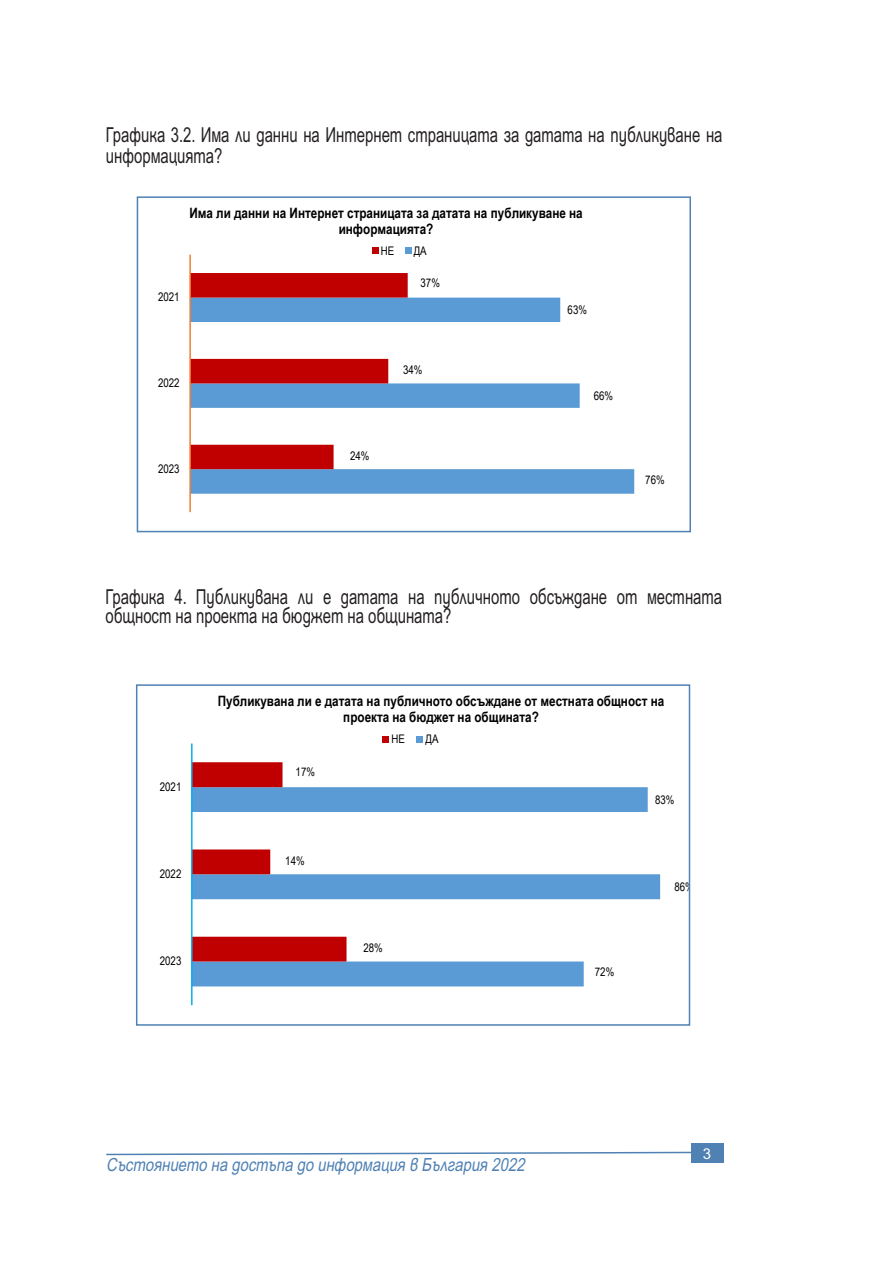
<style>
.page{position:relative;width:893px;height:1263px;background:#fff}
.page>*{position:absolute;margin:0;border:0;box-sizing:border-box;transform-origin:0 0}
.body{font:20.7px/21px "SP Ariel";color:#231f20;scale:.72 1}
.t1{font:italic 18.15px "SP Ariel";color:#4f81b3;scale:.82 1}
.t2{font:15px "SP Ariel";color:#fff}
.t3{font:700 14.25px/16.4px "Arial Narrow";letter-spacing:.005em;color:#000;text-align:center}
.t4{font:11.85px "Arial Narrow";color:#000}
</style>
<div class="page">
<svg style="left:106px;top:1151px;width:618px;height:5px"></svg>
<div style="left:691px;top:1143px;width:32px;height:20px;background:#4f81b3"></div>
<svg style="left:191px;top:298px;width:443px;height:196px"></svg>
<svg style="left:191px;top:273px;width:217px;height:196px"></svg>
<hr style="left:189px;top:255px;width:2px;height:257px;background:#ed7d31">
<div style="left:372px;top:247px;width:6px;height:7px;background:#c00000"></div>
<div style="left:405px;top:247px;width:6px;height:7px;background:#5b9bd5"></div>
<div style="left:137px;top:196px;width:554px;height:336px;border:2px solid #4f81b3"></div>
<svg style="left:193px;top:787px;width:467px;height:199px"></svg>
<svg style="left:193px;top:762px;width:154px;height:199px"></svg>
<hr style="left:191px;top:743px;width:2px;height:262px;background:#00b0f0">
<svg style="left:383px;top:736px;width:6px;height:6px"></svg>
<svg style="left:417px;top:736px;width:6px;height:6px"></svg>
<div style="left:136px;top:684px;width:554px;height:342px;border:2px solid #4f81b3"></div>
<p class="body" style="left:106px;top:125px;width:858px">Графика 3.2. Има ли данни на Интернет страницата за датата на публикуване на информацията?</p>
<p class="t3" style="left:189px;top:204px;width:395px">Има ли данни на Интернет страницата за датата на публикуване на информацията?</p>
<p class="t4" style="left:381px;top:242px;width:15px">НЕ</p>
<p class="t4" style="left:414px;top:242px;width:15px">ДА</p>
<p class="t4" style="left:158px;top:289px;width:23px">2021</p>
<p class="t4" style="left:158px;top:374px;width:23px">2022</p>
<p class="t4" style="left:158px;top:460px;width:23px">2023</p>
<p class="t4" style="left:350px;top:447px;width:21px">24%</p>
<p class="t4" style="left:420px;top:274px;width:21px">37%</p>
<p class="t4" style="left:403px;top:361px;width:21px">34%</p>
<p class="t4" style="left:568px;top:301px;width:21px">63%</p>
<p class="t4" style="left:594px;top:387px;width:21px">66%</p>
<p class="t4" style="left:645px;top:471px;width:21px">76%</p>
<p class="body" style="left:106px;top:587px;width:858px;line-height:19.8px">Графика 4. Публикувана ли е датата на публичното обсъждане от местната общност на проекта на бюджет на общината?</p>
<p class="t3" style="left:218px;top:692px;width:448px">Публикувана ли е датата на публичното обсъждане от местната общност на проекта на бюджет на общината?</p>
<p class="t4" style="left:391px;top:730px;width:15px">НЕ</p>
<p class="t4" style="left:425px;top:730px;width:15px">ДА</p>
<p class="t4" style="left:160px;top:778px;width:23px">2021</p>
<p class="t4" style="left:160px;top:865px;width:23px">2022</p>
<p class="t4" style="left:160px;top:952px;width:23px">2023</p>
<p class="t4" style="left:296px;top:763px;width:21px">17%</p>
<p class="t4" style="left:285px;top:852px;width:21px">14%</p>
<p class="t4" style="left:363px;top:939px;width:21px">28%</p>
<p class="t1" style="left:106px;top:1155px;width:512px">Състоянието на достъпа до информация в България 2022</p>
<p class="t4" style="left:595px;top:963px;width:21px">72%</p>
<p class="t4" style="left:655px;top:791px;width:21px">83%</p>
<p class="t4" style="left:674px;top:878px;width:21px">86%</p>
<p class="t2" style="left:703px;top:1146px;width:10px">3</p>
</div>
